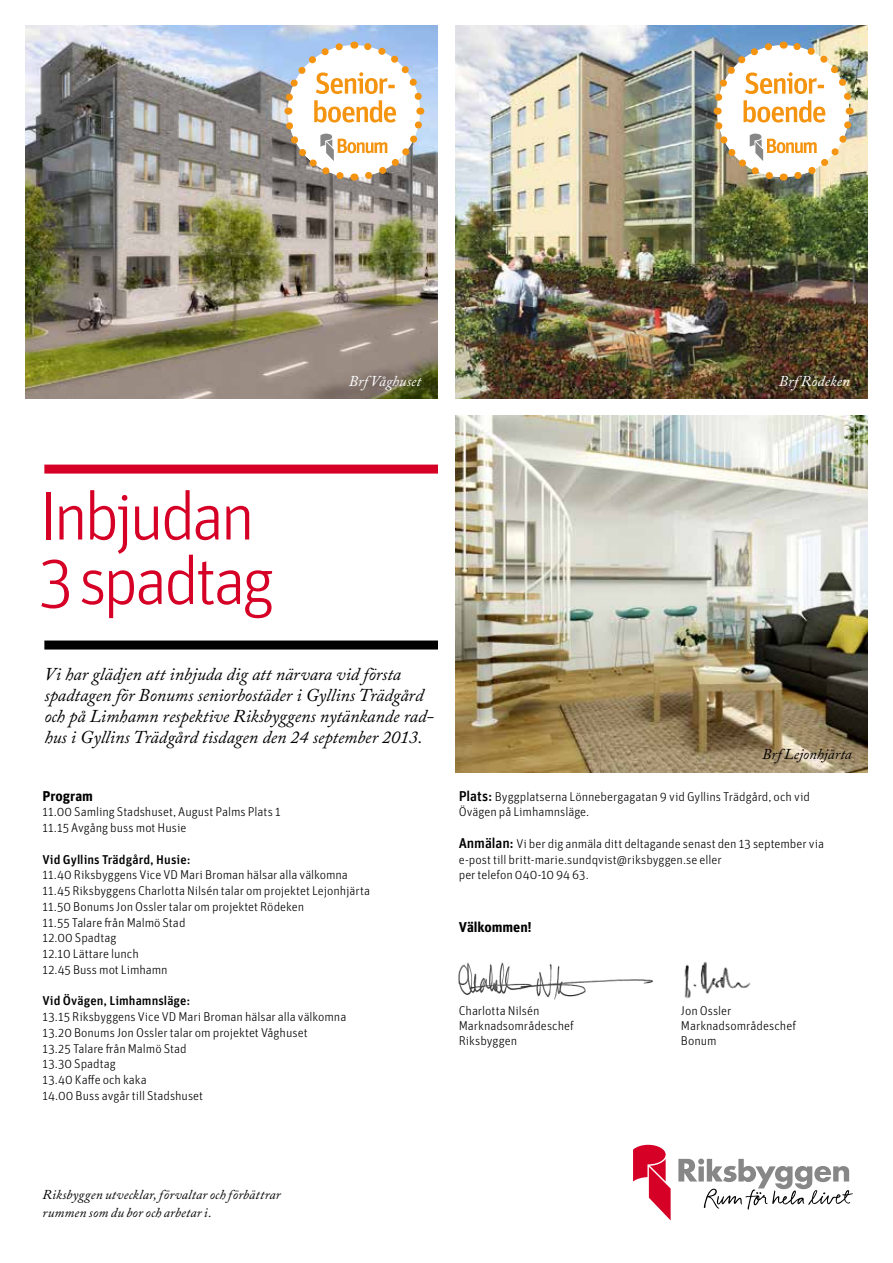
<style>
.page{position:relative;width:893px;height:1263px;background:#fff}
.page>*{position:absolute;margin:0;border:0;box-sizing:border-box;transform-origin:0 0}
.t1{font:300 69px/64.5px "Unit OTRB";letter-spacing:-.06em;color:#d60026}
.t2{font:italic 18px/21px "Adobe Caslon Pro";color:#000}
.t3{font:italic 15px "Adobe Caslon Pro";letter-spacing:.005em;color:#fff}
.t4{font:italic 15px "Adobe Caslon Pro";letter-spacing:.005em;color:#000}
.t5{font:700 14.25px "Unit OTRB";letter-spacing:-.005em;color:#000}
.t6{font:italic 13.5px/18px "Adobe Caslon Pro";letter-spacing:.015em;color:#000}
.t7{font:300 12.75px/15.8px "Unit OTRB";color:#000}
.t8{font:12.75px "Unit OTRB1 Medi";letter-spacing:.005em;color:#000}
.s1{font-family:"Unit OTRB1 Medi";font-weight:400;font-size:14.25px}
</style>
<div class="page">
<svg style="left:678px;top:1158px;width:175px;height:52px"></svg>
<svg style="left:633px;top:1145px;width:38px;height:75px"></svg>
<div style="left:44px;top:465px;width:394px;height:9px;background:#d60026"></div>
<div style="left:44px;top:640px;width:394px;height:9px;background:#000"></div>
<img style="left:455px;top:26px;width:412px;height:373px">
<img style="left:26px;top:26px;width:412px;height:373px">
<img style="left:455px;top:416px;width:412px;height:356px">
<img style="left:458px;top:962px;width:196px;height:38px">
<img style="left:684px;top:962px;width:67px;height:36px">
<svg style="left:280px;top:38px;width:147px;height:146px"></svg>
<img style="left:710px;top:38px;width:146px;height:146px">
<h1 class="t1" style="left:39px;top:484px;width:237px">Inbjudan<br>3 spadtag</h1>
<p class="t3" style="left:349px;top:372px;width:74px">Brf Våghuset</p>
<p class="t3" style="left:779px;top:372px;width:72px">Brf Rödeken</p>
<h2 class="t2" style="left:44px;top:663px;width:391px">Vi har glädjen att inbjuda dig att närvara vid första spadtagen för Bonums seniorbostäder i Gyllins Trädgård och på Limhamn respektive Riksbyggens nytänkande rad&shy;hus i Gyllins Trädgård tisdagen den 24 september 2013.</h2>
<p class="t5" style="left:43px;top:786px;width:52px">Program</p>
<p class="t7" style="left:43px;top:804px;width:240px">11.00 Samling Stadshuset, August Palms Plats 1<br>11.15 Avgång buss mot Husie</p>
<p class="t8" style="left:43px;top:851px;width:150px">Vid Gyllins Trädgård, Husie:</p>
<p class="t7" style="left:43px;top:867px;width:329px">11.40 Riksbyggens Vice VD Mari Broman hälsar alla välkomna 11.45 Riksbyggens Charlotta Nilsén talar om projektet Lejonhjärta 11.50 Bonums Jon Ossler talar om projektet Rödeken<br>11.55 Talare från Malmö Stad<br>12.00 Spadtag<br>12.10 Lättare lunch<br>12.45 Buss mot Limhamn</p>
<p class="t8" style="left:43px;top:993px;width:149px">Vid Övägen, Limhamnsläge:</p>
<p class="t7" style="left:43px;top:1009px;width:305px">13.15 Riksbyggens Vice VD Mari Broman hälsar alla välkomna 13.20 Bonums Jon Ossler talar om projektet Våghuset<br>13.25 Talare från Malmö Stad<br>13.30 Spadtag<br>13.40 Kaffe och kaka<br>14.00 Buss avgår till Stadshuset</p>
<p class="t4" style="left:762px;top:745px;width:91px">Brf Lejonhjärta</p>
<p class="t7" style="left:459px;top:788px;width:353px"><span class="s1">Plats:</span> Byggplatserna Lönnebergagatan 9 vid Gyllins Trädgård, och vid<br>Övägen på Limhamnsläge.</p>
<p class="t7" style="left:459px;top:836px;width:367px"><span class="s1">Anmälan:</span> Vi ber dig anmäla ditt deltagande senast den 13 september via e-post till britt-marie.sundqvist@riksbyggen.se eller<br>per telefon 040-10 94 63.</p>
<p class="t5" style="left:459px;top:918px;width:75px">Välkommen!</p>
<p class="t7" style="left:459px;top:1003px;width:117px;line-height:15px">Charlotta Nilsén<br>Marknadsområdeschef<br>Riksbyggen</p>
<p class="t7" style="left:681px;top:1003px;width:117px;line-height:15px">Jon Ossler<br>Marknadsområdeschef<br>Bonum</p>
<p class="t6" style="left:43px;top:1185px;width:240px">Riksbyggen utvecklar, förvaltar och förbättrar rummen som du bor och arbetar i.</p>
</div>
